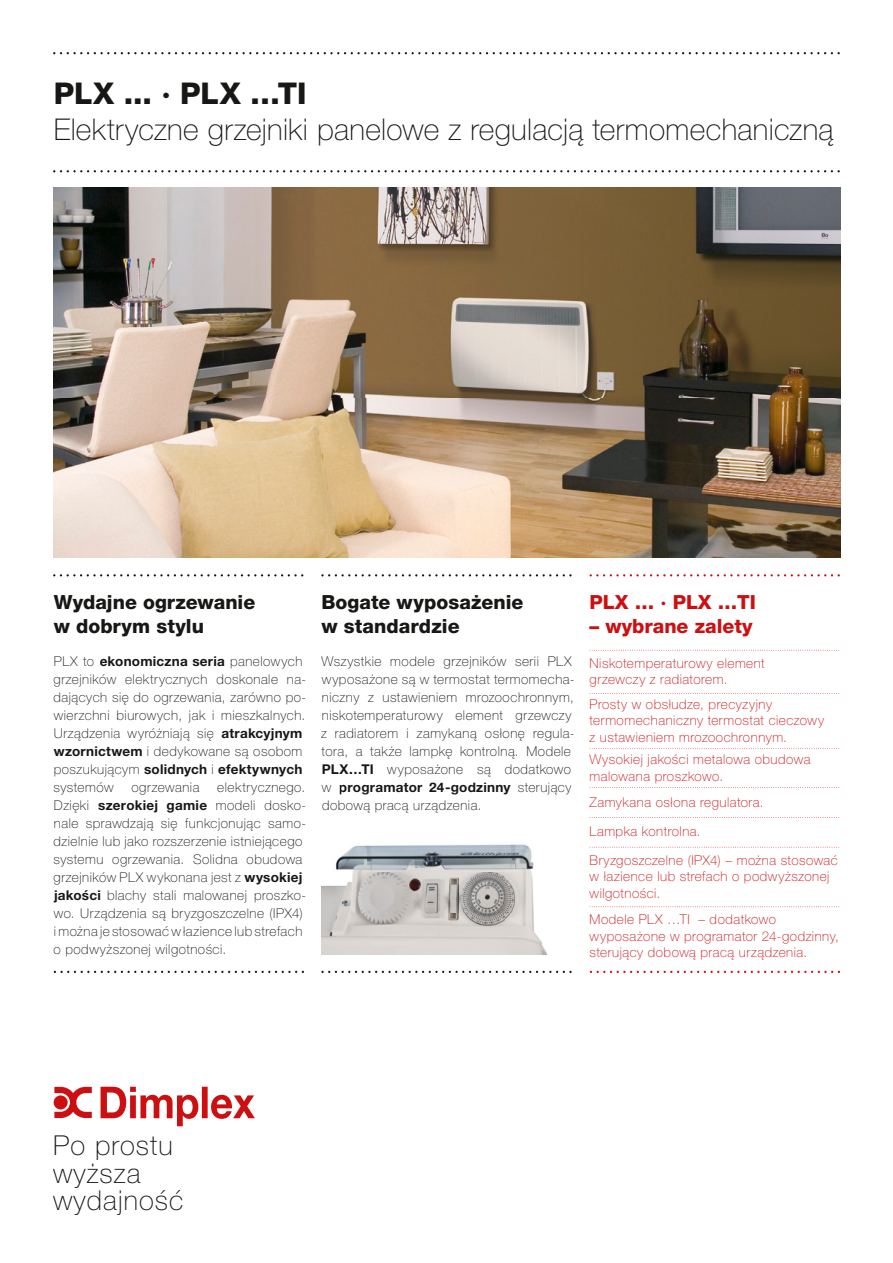
<style>
.page{position:relative;width:893px;height:1263px;background:#fff}
.page>*{position:absolute;margin:0;border:0;box-sizing:border-box;transform-origin:0 0}
.t1{font:100 30px "Helvetica Neue LT Pro";letter-spacing:.01em;color:#171715}
.t2{font:800 30px "Helvetica Neue LT Pro";letter-spacing:-.005em;color:#171715}
.t3{font:100 27.45px/27.3px "Helvetica Neue LT Pro";letter-spacing:.04em;color:#171715}
.t4{font:800 19.5px/23.4px "Helvetica Neue LT Pro";color:#171715}
.t5{font:800 19.5px "Helvetica Neue LT Pro";color:#cc1012}
.t6{font:100 13.5px/18px "Helvetica Neue LT Pro";letter-spacing:.04em;color:#171715}
.t7{font:100 13.5px/16.5px "Helvetica Neue LT Pro";letter-spacing:.04em;color:#cc1012}
.s1{font-weight:700}
</style>
<div class="page">
<img style="left:54px;top:188px;width:786px;height:370px">
<svg style="left:101px;top:1087px;width:154px;height:39px"></svg>
<svg style="left:54px;top:1087px;width:38px;height:31px"></svg>
<svg style="left:53px;top:52px;width:787px;height:2px"></svg>
<svg style="left:53px;top:170px;width:787px;height:2px"></svg>
<svg style="left:590px;top:574px;width:250px;height:2px"></svg>
<svg style="left:321px;top:574px;width:251px;height:2px"></svg>
<svg style="left:53px;top:574px;width:250px;height:2px"></svg>
<svg style="left:590px;top:650px;width:249px;height:1px"></svg>
<svg style="left:590px;top:693px;width:249px;height:1px"></svg>
<svg style="left:590px;top:748px;width:249px;height:1px"></svg>
<svg style="left:590px;top:787px;width:249px;height:1px"></svg>
<svg style="left:590px;top:817px;width:249px;height:1px"></svg>
<svg style="left:590px;top:847px;width:249px;height:1px"></svg>
<svg style="left:590px;top:906px;width:249px;height:1px"></svg>
<svg style="left:321px;top:971px;width:251px;height:2px"></svg>
<svg style="left:54px;top:971px;width:250px;height:2px"></svg>
<svg style="left:590px;top:971px;width:250px;height:2px"></svg>
<img style="left:321px;top:844px;width:226px;height:110px">
<h1 class="t2" style="left:54px;top:76px;width:254px">PLX ... ∙ PLX …TI</h1>
<h1 class="t1" style="left:54px;top:113px;width:781px">Elektryczne grzejniki panelowe z regulacją termomechaniczną</h1>
<h3 class="t4" style="left:54px;top:591px;width:203px">Wydajne ogrzewanie w dobrym stylu</h3>
<p class="t6" style="left:53px;top:652px;width:254px">PLX to <span class="s1">ekonomiczna seria</span> panelowych grzejników elektrycznych doskonale na&shy;dających się do ogrzewania, zarówno po&shy;wierzchni biurowych, jak i mieszkalnych.<br>Urządzenia wyróżniają się <span class="s1">atrakcyjnym wzornictwem</span> i dedykowane są osobom poszukującym <span class="s1">solidnych</span> i <span class="s1">efektywnych </span>systemów</p>
<p class="t6" style="left:53px;top:778px;width:254px;text-indent:164px">elektrycznego.<br>Dzięki <span class="s1">szerokiej gamie</span> modeli dosko&shy;nale sprawdzają się funkcjonując samo&shy;dzielnie lub jako rozszerzenie istniejącego systemu ogrzewania. Solidna obudowa grzejników PLX wykonana jest z <span class="s1">wysokiej jakości</span> blachy stali malowanej proszko&shy;wo. Urządzenia są bryzgoszczelne (IPX4) i można je stosować w łazience lub strefach o podwyższonej wilgotności.</p>
<p class="t6" style="left:131px;top:778px;width:69px">ogrzewania</p>
<h3 class="t4" style="left:321px;top:591px;width:203px">Bogate wyposażenie w standardzie</h3>
<p class="t6" style="left:321px;top:652px;width:255px">Wszystkie modele grzejników serii PLX wyposażone są w termostat termomecha&shy;niczny z ustawieniem mrozoochronnym, niskotemperaturowy element grzewczy z radiatorem i zamykaną osłonę regula&shy;tora, a także lampkę kontrolną. Modele <span class="s1">PLX…TI</span> wyposażone są dodatkowo w <span class="s1">programator 24-godzinny</span> sterujący dobową pracą urządzenia.</p>
<h3 class="t5" style="left:590px;top:591px;width:168px">PLX … ∙ PLX …TI</h3>
<h3 class="t5" style="left:590px;top:614px;width:164px">– wybrane zalety</h3>
<p class="t7" style="left:590px;top:654px;width:177px">Niskotemperaturowy element grzewczy z radiatorem.</p>
<p class="t7" style="left:590px;top:695px;width:236px">Prosty w obsłudze, precyzyjny termomechaniczny termostat cieczowy z ustawieniem mrozoochronnym.</p>
<p class="t7" style="left:590px;top:751px;width:222px">Wysokiej jakości metalowa obudowa malowana proszkowo.</p>
<p class="t7" style="left:590px;top:793px;width:175px">Zamykana osłona regulatora.</p>
<p class="t7" style="left:590px;top:817px;width:250px;line-height:28.2px">Lampka kontrolna.<br>Bryzgoszczelne (IPX4) – można stosować</p>
<p class="t7" style="left:590px;top:868px;width:241px">w łazience lub strefach o podwyższonej wilgotności.</p>
<p class="t7" style="left:590px;top:911px;width:251px">Modele PLX …TI – dodatkowo wyposażone w programator 24-godzinny, sterujący dobową pracą urządzenia.</p>
<h2 class="t3" style="left:53px;top:1132px;width:132px">Po prostu wyższa wydajność</h2>
</div>
